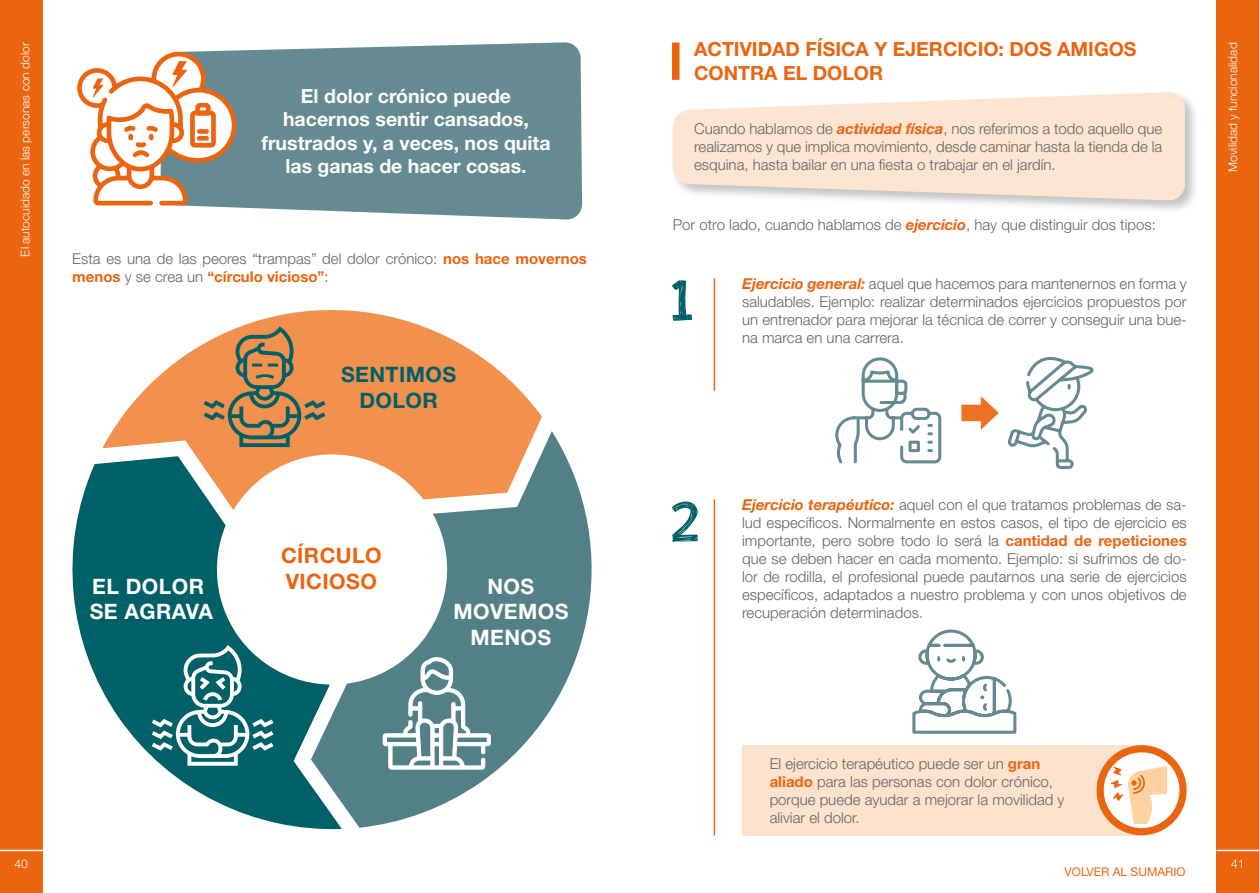
<style>
.page{position:relative;width:1259px;height:893px;background:#fff}
.page>*{position:absolute;margin:0;border:0;box-sizing:border-box;transform-origin:0 0}
.t1{font:58.5px "appleberry";color:#006067}
.t2{font:700 21.3px/25.5px "Helvetica Neue LT Std";letter-spacing:.02em;color:#fff;text-align:center}
.t3{font:700 21.3px/25.5px "Helvetica Neue LT Std";letter-spacing:.02em;color:#eb640f}
.t4{font:700 21.3px/25.5px "Helvetica Neue LT Std";letter-spacing:.02em;color:#006067;text-align:center}
.t5{font:700 19.5px/23.4px "Helvetica Neue LT Std";color:#fff;text-align:center}
.t6{font:700 19.5px/23.4px "Helvetica Neue LT Std";color:#eb640f}
.t7{font:300 15px/18px "Helvetica Neue LT Std";color:#646363;text-align:justify}
.t8{font:300 12px "Helvetica Neue LT Std";color:#fff}
.t9{font:12px "Helvetica Neue LT Std";color:#eb640f}
.s1{font-weight:700;color:#eb640f}
.s2{font-weight:700;font-style:italic;color:#eb640f}
</style>
<div class="page">
<div style="left:1216px;top:0;width:43px;height:893px;background:#eb640f"></div>
<div style="left:0;top:0;width:43px;height:893px;background:#eb640f"></div>
<hr style="left:1216px;top:850px;width:43px;height:1px;background:#fff">
<hr style="left:0;top:850px;width:43px;height:1px;background:#fff">
<div style="left:742px;top:745px;width:404px;height:90px;background:#fde2ce"></div>
<div style="left:670px;top:90px;width:529px;height:124px;background:#000;opacity:.24"></div>
<svg style="left:673px;top:92px;width:512px;height:109px;background:#fae6d6"></svg>
<div style="left:239px;top:42px;width:343px;height:178px;background:#658a91"></div>
<svg style="left:77px;top:50px;width:162px;height:158px"></svg>
<div style="left:672px;top:43px;width:7px;height:37px;background:#eb640f"></div>
<svg style="left:72px;top:463px;width:270px;height:367px;fill:#006067"></svg>
<svg style="left:311px;top:431px;width:281px;height:397px;fill:#528086"></svg>
<svg style="left:102px;top:310px;width:440px;height:200px;fill:#f2904e"></svg>
<svg style="left:912px;top:629px;width:105px;height:105px"></svg>
<hr style="left:713px;top:278px;width:2px;height:113px;background:#eb640f">
<hr style="left:713px;top:499px;width:2px;height:336px;background:#eb640f">
<div style="left:1096px;top:745px;width:90px;height:90px;background:#eb640f;border-radius:50%"></div>
<div style="left:1103px;top:752px;width:76px;height:76px;background:#fff;border-radius:50%"></div>
<svg style="left:382px;top:655px;width:109px;height:128px"></svg>
<svg style="left:1110px;top:766px;width:57px;height:58px"></svg>
<svg style="left:152px;top:645px;width:121px;height:121px"></svg>
<svg style="left:204px;top:326px;width:121px;height:121px;background:#bf8856"></svg>
<svg style="left:835px;top:357px;width:107px;height:107px"></svg>
<svg style="left:1007px;top:356px;width:87px;height:113px"></svg>
<div style="left:961px;top:405px;width:27px;height:16px;background:#ed7224"></div>
<svg style="left:981px;top:396px;width:18px;height:34px"></svg>
<p class="t8" style="left:18px;top:257px;width:216px;rotate:-90deg">El autocuidado en las personas con dolor</p>
<h3 class="t5" style="left:261px;top:84px;width:290px">El dolor crónico puede hacernos sentir cansados, frustrados y, a veces, nos quita las ganas de hacer cosas.</h3>
<p class="t7" style="left:72px;top:250px;width:516px">Esta es una de las peores “trampas” del dolor crónico: <span class="s1">nos hace movernos menos</span> y se crea un <span class="s1">“círculo vicioso”</span>:</p>
<h2 class="t4" style="left:341px;top:361px;width:117px">SENTIMOS<br>DOLOR</h2>
<h2 class="t2" style="left:90px;top:573px;width:125px;text-align:left">EL DOLOR<br>SE AGRAVA</h2>
<h2 class="t3" style="left:281px;top:543px;width:102px">CÍRCULO<br>VICIOSO</h2>
<h2 class="t2" style="left:453px;top:573px;width:117px">NOS<br>MOVEMOS<br>MENOS</h2>
<h3 class="t6" style="left:694px;top:37px;width:444px">ACTIVIDAD FÍSICA Y EJERCICIO: DOS AMIGOS<br>CONTRA EL DOLOR</h3>
<p class="t7" style="left:694px;top:119px;width:469px">Cuando hablamos de <span class="s2">actividad física</span>, nos referimos a todo aquello que realizamos y que implica movimiento, desde caminar hasta la tienda de la esquina, hasta bailar en una fiesta o trabajar en el jardín.</p>
<p class="t7" style="left:673px;top:216px;width:484px">Por otro lado, cuando hablamos de <span class="s2">ejercicio</span>, hay que distinguir dos tipos:</p>
<h1 class="t1" style="left:672px;top:261px;width:22px">1</h1>
<p class="t7" style="left:742px;top:274px;width:446px"><span class="s2">Ejercicio general:</span> aquel que hacemos para mantenernos en forma y saludables. Ejemplo: realizar determinados ejercicios propuestos por un entrenador para mejorar la técnica de correr y conseguir una bue&shy;na marca en una carrera.</p>
<p class="t8" style="left:1225px;top:172px;width:131px;rotate:-90deg">Movilidad y funcionalidad</p>
<h1 class="t1" style="left:672px;top:482px;width:28px">2</h1>
<p class="t7" style="left:742px;top:495px;width:446px"><span class="s2">Ejercicio terapéutico:</span> aquel con el que tratamos problemas de sa&shy;lud específicos. Normalmente en estos casos, el tipo de ejercicio es importante, pero sobre todo lo será la <span class="s1">cantidad de repeticiones </span>que se deben hacer en cada momento. Ejemplo: si sufrimos de do&shy;lor de rodilla, el profesional puede pautarnos una serie de ejercicios específicos, adaptados a nuestro problema y con unos objetivos de recuperación determinados.</p>
<p class="t7" style="left:769px;top:754px;width:296px;text-align:left">El ejercicio terapéutico puede ser un <span class="s1">gran aliado</span> para las personas con dolor crónico, porque puede ayudar a mejorar la movilidad y aliviar el dolor.</p>
<p class="t8" style="left:15px;top:857px;width:15px">40</p>
<p class="t8" style="left:1231px;top:857px;width:15px">41</p>
<p class="t9" style="left:1064px;top:865px;width:123px">VOLVER AL SUMARIO</p>
</div>
